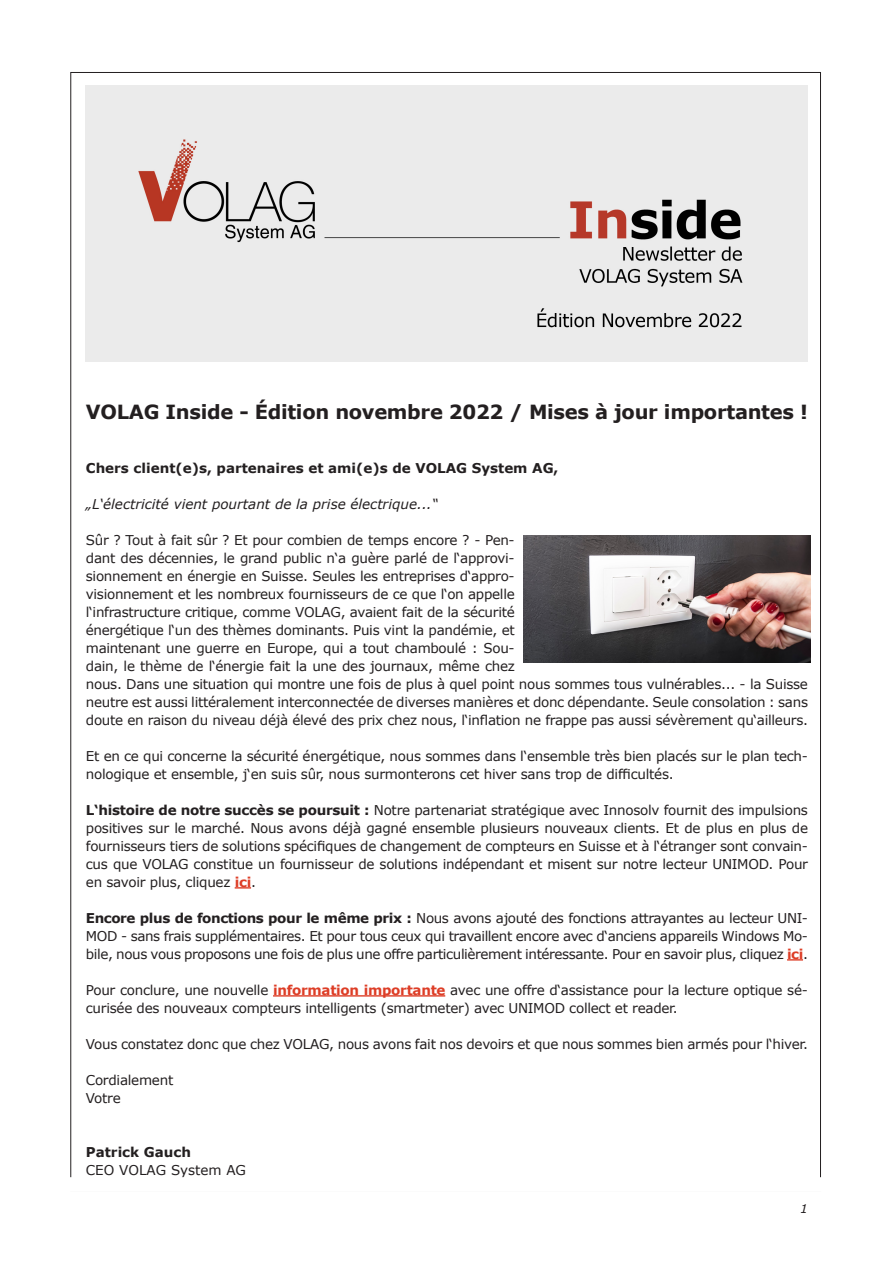
<style>
.page{position:relative;width:893px;height:1263px;background:#fff}
.page>*{position:absolute;margin:0;border:0;box-sizing:border-box;transform-origin:0 0}
.t1{font:700 19.5px "Verdana";letter-spacing:-.015em;color:#231f20}
.t2{font:13.5px/18px "Verdana";letter-spacing:-.02em;color:#231f20}
.t3{font:700 13.5px "Verdana";color:#231f20}
.t4{font:italic 13.5px "Verdana";color:#231f20}
.t5{font:13.5px "Verdana";color:#231f20}
.t6{font:italic 12px "Verdana";color:#231f20}
.s1{font-weight:700}
.s2{font-weight:700;color:#dd3d26}
</style>
<div class="page">
<div style="left:85px;top:85px;width:723px;height:276px;background:#ebebeb"></div>
<svg style="left:235px;top:887px;width:16px;height:1px"></svg>
<svg style="left:787px;top:959px;width:16px;height:1px"></svg>
<hr style="left:273px;top:995px;width:172px;height:1px;background:#dd3d26">
<img style="left:523px;top:536px;width:287px;height:126px">
<p class="t1" style="left:86px;top:399px;width:723px">VOLAG Inside - Édition novembre 2022 / Mises à jour importantes !</p>
<p class="t3" style="left:86px;top:459px;width:474px">Chers client(e)s, partenaires et ami(e)s de VOLAG System AG,</p>
<p class="t4" style="left:86px;top:495px;width:354px">„L‘électricité vient pourtant de la prise électrique...“</p>
<p class="t2" style="left:86px;top:531px;width:724px">Sûr ? Tout à fait sûr ? Et pour combien de temps encore ? - Pen-<br>dant des décennies, le grand public n‘a guère parlé de l‘approvi-<br>sionnement en énergie en Suisse. Seules les entreprises d‘appro-<br>visionnement et les nombreux fournisseurs de ce que l‘on appelle<br>l‘infrastructure critique, comme VOLAG, avaient fait de la sécurité<br>énergétique l‘un des thèmes dominants. Puis vint la pandémie, et<br>maintenant une guerre en Europe, qui a tout chamboulé : Sou-<br>dain, le thème de l‘énergie fait la une des journaux, même chez<br>nous. Dans une situation qui montre une fois de plus à quel point nous sommes tous vulnérables... - la Suisse neutre est aussi littéralement interconnectée de diverses manières et donc dépendante. Seule consolation : sans doute en raison du niveau déjà élevé des prix chez nous, l‘inflation ne frappe pas aussi sévèrement qu‘ailleurs.</p>
<p class="t2" style="left:86px;top:747px;width:723px">Et en ce qui concerne la sécurité énergétique, nous sommes dans l‘ensemble très bien placés sur le plan tech&shy;nologique et ensemble, j‘en suis sûr, nous surmonterons cet hiver sans trop de difficultés.</p>
<p class="t2" style="left:86px;top:801px;width:724px;text-align:justify"><span class="s1">L‘histoire de notre succès se poursuit :</span> Notre partenariat stratégique avec Innosolv fournit des impulsions positives sur le marché. Nous avons déjà gagné ensemble plusieurs nouveaux clients. Et de plus en plus de fournisseurs tiers de solutions spécifiques de changement de compteurs en Suisse et à l‘étranger sont convain&shy;cus que VOLAG constitue un fournisseur de solutions indépendant et misent sur notre lecteur UNIMOD. Pour en savoir plus, cliquez <span class="s2">ici</span>.</p>
<p class="t2" style="left:86px;top:909px;width:723px;text-align:justify"><span class="s1">Encore plus de fonctions pour le même prix :</span> Nous avons ajouté des fonctions attrayantes au lecteur UNI-MOD - sans frais supplémentaires. Et pour tous ceux qui travaillent encore avec d‘anciens appareils Windows Mo&shy;bile, nous vous proposons une fois de plus une offre particulièrement intéressante. Pour en savoir plus, cliquez <span class="s2">ici</span>.</p>
<p class="t2" style="left:86px;top:981px;width:723px">Pour conclure, une nouvelle <span class="s2">information importante</span> avec une offre d‘assistance pour la lecture optique sé&shy;curisée des nouveaux compteurs intelligents (smartmeter) avec UNIMOD collect et reader.</p>
<p class="t2" style="left:86px;top:1035px;width:724px">Vous constatez donc que chez VOLAG, nous avons fait nos devoirs et que nous sommes bien armés pour l‘hiver.</p>
<p class="t2" style="left:86px;top:1071px;width:89px">Cordialement</p>
<p class="t2" style="left:86px;top:1089px;width:36px">Votre</p>
<p class="t3" style="left:86px;top:1143px;width:107px">Patrick Gauch</p>
<p class="t5" style="left:86px;top:1161px;width:162px">CEO VOLAG System AG</p>
<p class="t6" style="left:800px;top:1201px;width:9px">1</p>
</div>
